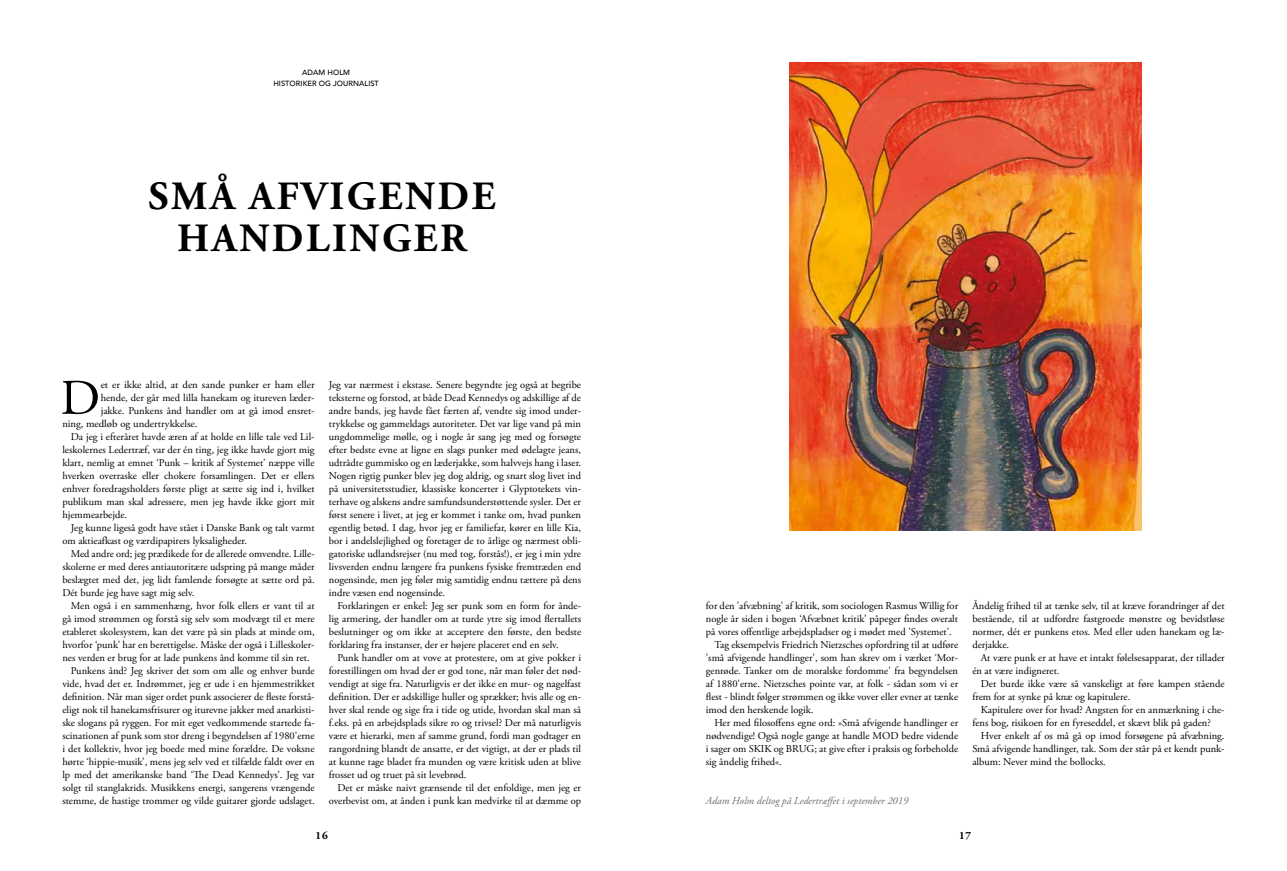
<style>
.page{position:relative;width:1287px;height:871px;background:#fff}
.page>*{position:absolute;margin:0;border:0;box-sizing:border-box;transform-origin:0 0}
.t1{font:49.7px "Adobe Garamond Pro";color:#000}
.t2{font:700 40px/42px "Adobe Garamond Pro";letter-spacing:.065em;color:#000;text-align:center}
.t3{font:700 11px "Adobe Garamond Pro";color:#000}
.t4{font:10.5px/13px "Adobe Garamond Pro";color:#000;text-align:justify}
.t5{font:italic 10.5px "Adobe Garamond Pro";color:#706f6f}
.t6{font:500 7.5px/11px "Avenir";letter-spacing:.005em;color:#000;text-align:center}
</style>
<div class="page">
<img style="left:789px;top:62px;width:352px;height:468px">
<p class="t6" style="left:273px;top:66px;width:107px">ADAM HOLM<br>HISTORIKER OG JOURNALIST</p>
<h2 class="t2" style="left:148px;top:176px;width:349px">SMÅ AFVIGENDE<br>HANDLINGER</h2>
<h1 class="t1" style="left:60px;top:368px;width:41px">D</h1>
<p class="t4" style="left:101px;top:378px;width:215px">et er ikke altid, at den sande punker er ham eller</p>
<p class="t4" style="left:101px;top:391px;width:215px">hende, der går med lilla hanekam og itureven læder-</p>
<p class="t4" style="left:101px;top:404px;width:215px">jakke. Punkens ånd handler om at gå imod ensret-</p>
<p class="t4" style="left:62px;top:417px;width:137px">ning, medløb og undertrykkelse.</p>
<p class="t4" style="left:71px;top:430px;width:245px">Da jeg i efteråret havde æren af at holde en lille tale ved Lil-</p>
<p class="t4" style="left:62px;top:443px;width:254px">leskolernes Ledertræf, var der én ting, jeg ikke havde gjort mig</p>
<p class="t4" style="left:62px;top:456px;width:254px">klart, nemlig at emnet ‘Punk – kritik af Systemet’ næppe ville</p>
<p class="t4" style="left:62px;top:469px;width:254px">hverken overraske eller chokere forsamlingen. Det er ellers</p>
<p class="t4" style="left:62px;top:482px;width:254px">enhver foredragsholders første pligt at sætte sig ind i, hvilket</p>
<p class="t4" style="left:62px;top:495px;width:254px">publikum man skal adressere, men jeg havde ikke gjort mit</p>
<p class="t4" style="left:62px;top:508px;width:66px">hjemmearbejde.</p>
<p class="t4" style="left:71px;top:521px;width:245px">Jeg kunne ligeså godt have stået i Danske Bank og talt varmt</p>
<p class="t4" style="left:62px;top:534px;width:186px">om aktieafkast og værdipapirers lyksaligheder.</p>
<p class="t4" style="left:71px;top:547px;width:245px">Med andre ord; jeg prædikede for de allerede omvendte. Lille-</p>
<p class="t4" style="left:62px;top:560px;width:254px">skolerne er med deres antiautoritære udspring på mange måder</p>
<p class="t4" style="left:62px;top:573px;width:254px">beslægtet med det, jeg lidt famlende forsøgte at sætte ord på.</p>
<p class="t4" style="left:62px;top:586px;width:134px">Dét burde jeg have sagt mig selv.</p>
<p class="t4" style="left:71px;top:599px;width:245px">Men også i en sammenhæng, hvor folk ellers er vant til at</p>
<p class="t4" style="left:62px;top:612px;width:254px">gå imod strømmen og forstå sig selv som modvægt til et mere</p>
<p class="t4" style="left:62px;top:625px;width:254px">etableret skolesystem, kan det være på sin plads at minde om,</p>
<p class="t4" style="left:62px;top:638px;width:254px">hvorfor ‘punk’ har en berettigelse. Måske der også i Lilleskoler-</p>
<p class="t4" style="left:62px;top:651px;width:249px">nes verden er brug for at lade punkens ånd komme til sin ret.</p>
<p class="t4" style="left:71px;top:664px;width:245px">Punkens ånd? Jeg skriver det som om alle og enhver burde</p>
<p class="t4" style="left:62px;top:677px;width:254px">vide, hvad det er. Indrømmet, jeg er ude i en hjemmestrikket</p>
<p class="t4" style="left:62px;top:690px;width:254px">definition. Når man siger ordet punk associerer de fleste forstå-</p>
<p class="t4" style="left:62px;top:703px;width:254px">eligt nok til hanekamsfrisurer og iturevne jakker med anarkisti-</p>
<p class="t4" style="left:62px;top:716px;width:254px">ske slogans på ryggen. For mit eget vedkommende startede fa-</p>
<p class="t4" style="left:62px;top:729px;width:254px">scinationen af punk som stor dreng i begyndelsen af 1980’erne</p>
<p class="t4" style="left:62px;top:742px;width:254px">i det kollektiv, hvor jeg boede med mine forældre. De voksne</p>
<p class="t4" style="left:62px;top:755px;width:254px">hørte ‘hippie-musik’, mens jeg selv ved et tilfælde faldt over en</p>
<p class="t4" style="left:62px;top:768px;width:254px">lp med det amerikanske band ‘The Dead Kennedys’. Jeg var</p>
<p class="t4" style="left:62px;top:781px;width:254px">solgt til stanglakrids. Musikkens energi, sangerens vrængende</p>
<p class="t4" style="left:62px;top:794px;width:254px">stemme, de hastige trommer og vilde guitarer gjorde udslaget.</p>
<p class="t4" style="left:329px;top:378px;width:254px">Jeg var nærmest i ekstase. Senere begyndte jeg også at begribe teksterne og forstod, at både Dead Kennedys og adskillige af de andre bands, jeg havde fået færten af, vendte sig imod under&shy;trykkelse og gammeldags autoriteter. Det var lige vand på min ungdommelige mølle, og i nogle år sang jeg med og forsøgte efter bedste evne at ligne en slags punker med ødelagte jeans, udtrådte gummisko og en læderjakke, som halvvejs hang i laser.<br>Nogen rigtig punker blev jeg dog aldrig, og snart slog livet ind på universitetsstudier, klassiske koncerter i Glyptotekets vin&shy;terhave og alskens andre samfundsunderstøttende sysler. Det er først senere i livet, at jeg er kommet i tanke om, hvad punken egentlig betød. I dag, hvor jeg er familiefar, kører en lille Kia, bor i andelslejlighed og foretager de to årlige og nærmest obli&shy;gatoriske udlandsrejser (nu med tog, forstås!), er jeg i min ydre livsverden endnu længere fra punkens fysiske fremtræden end nogensinde, men jeg føler mig samtidig endnu tættere på dens indre væsen end nogensinde.</p>
<p class="t4" style="left:329px;top:599px;width:254px;text-indent:9px">Forklaringen er enkel: Jeg ser punk som en form for ånde&shy;lig armering, der handler om at turde ytre sig imod flertallets beslutninger og om ikke at acceptere den første, den bedste forklaring fra instanser, der er højere placeret end en selv.</p>
<p class="t4" style="left:329px;top:651px;width:254px;text-indent:9px">Punk handler om at vove at protestere, om at give pokker i forestillingen om hvad der er god tone, når man føler det nød&shy;vendigt at sige fra. Naturligvis er det ikke en mur- og nagelfast definition. Der er adskillige huller og sprækker; hvis alle og en&shy;hver skal rende og sige fra i tide og utide, hvordan skal man så f.eks. på en arbejdsplads sikre ro og trivsel? Der må naturligvis være et hierarki, men af samme grund, fordi man godtager en rangordning blandt de ansatte, er det vigtigt, at der er plads til at kunne tage bladet fra munden og være kritisk uden at blive frosset ud og truet på sit levebrød.</p>
<p class="t4" style="left:329px;top:781px;width:254px;text-align:right">Det er måske naivt grænsende til det enfoldige, men jeg er overbevist om, at ånden i punk kan medvirke til at dæmme op</p>
<p class="t4" style="left:706px;top:599px;width:254px">for den 'afvæbning' af kritik, som sociologen Rasmus Willig for</p>
<p class="t4" style="left:706px;top:612px;width:254px">nogle år siden i bogen ‘Afvæbnet kritik’ påpeger findes overalt</p>
<p class="t4" style="left:706px;top:625px;width:248px">på vores offentlige arbejdspladser og i mødet med 'Systemet'.</p>
<p class="t4" style="left:714px;top:638px;width:245px">Tag eksempelvis Friedrich Nietzsches opfordring til at udføre</p>
<p class="t4" style="left:706px;top:651px;width:254px">'små afvigende handlinger', som han skrev om i værket ‘Mor-</p>
<p class="t4" style="left:706px;top:664px;width:254px">genrøde. Tanker om de moralske fordomme' fra begyndelsen</p>
<p class="t4" style="left:706px;top:677px;width:254px">af 1880'erne. Nietzsches pointe var, at folk - sådan som vi er</p>
<p class="t4" style="left:706px;top:690px;width:254px">flest - blindt følger strømmen og ikke vover eller evner at tænke</p>
<p class="t4" style="left:706px;top:703px;width:109px">imod den herskende logik.</p>
<p class="t4" style="left:714px;top:716px;width:245px">Her med filosoffens egne ord: »Små afvigende handlinger er</p>
<p class="t4" style="left:706px;top:729px;width:254px">nødvendige! Også nogle gange at handle MOD bedre vidende</p>
<p class="t4" style="left:706px;top:742px;width:254px">i sager om SKIK og BRUG; at give efter i praksis og forbeholde</p>
<p class="t4" style="left:706px;top:755px;width:77px">sig åndelig frihed«.</p>
<p class="t5" style="left:706px;top:794px;width:204px">Adam Holm deltog på Ledertræffet i september 2019</p>
<p class="t4" style="left:972px;top:599px;width:254px">Åndelig frihed til at tænke selv, til at kræve forandringer af det bestående, til at udfordre fastgroede mønstre og bevidstløse normer, dét er punkens etos. Med eller uden hanekam og læ&shy;derjakke.</p>
<p class="t4" style="left:972px;top:651px;width:254px;text-indent:9px">At være punk er at have et intakt følelsesapparat, der tillader én at være indigneret.</p>
<p class="t4" style="left:972px;top:677px;width:254px;text-indent:9px">Det burde ikke være så vanskeligt at føre kampen stående frem for at synke på knæ og kapitulere.</p>
<p class="t4" style="left:972px;top:703px;width:254px;text-indent:9px">Kapitulere over for hvad? Angsten for en anmærkning i che&shy;fens bog, risikoen for en fyreseddel, et skævt blik på gaden?</p>
<p class="t4" style="left:972px;top:729px;width:254px;text-indent:9px">Hver enkelt af os må gå op imod forsøgene på afvæbning.<br>Små afvigende handlinger, tak. Som der står på et kendt punk&shy;album: Never mind the bollocks.</p>
<p class="t3" style="left:316px;top:828px;width:14px">16</p>
<p class="t3" style="left:959px;top:828px;width:14px">17</p>
</div>
